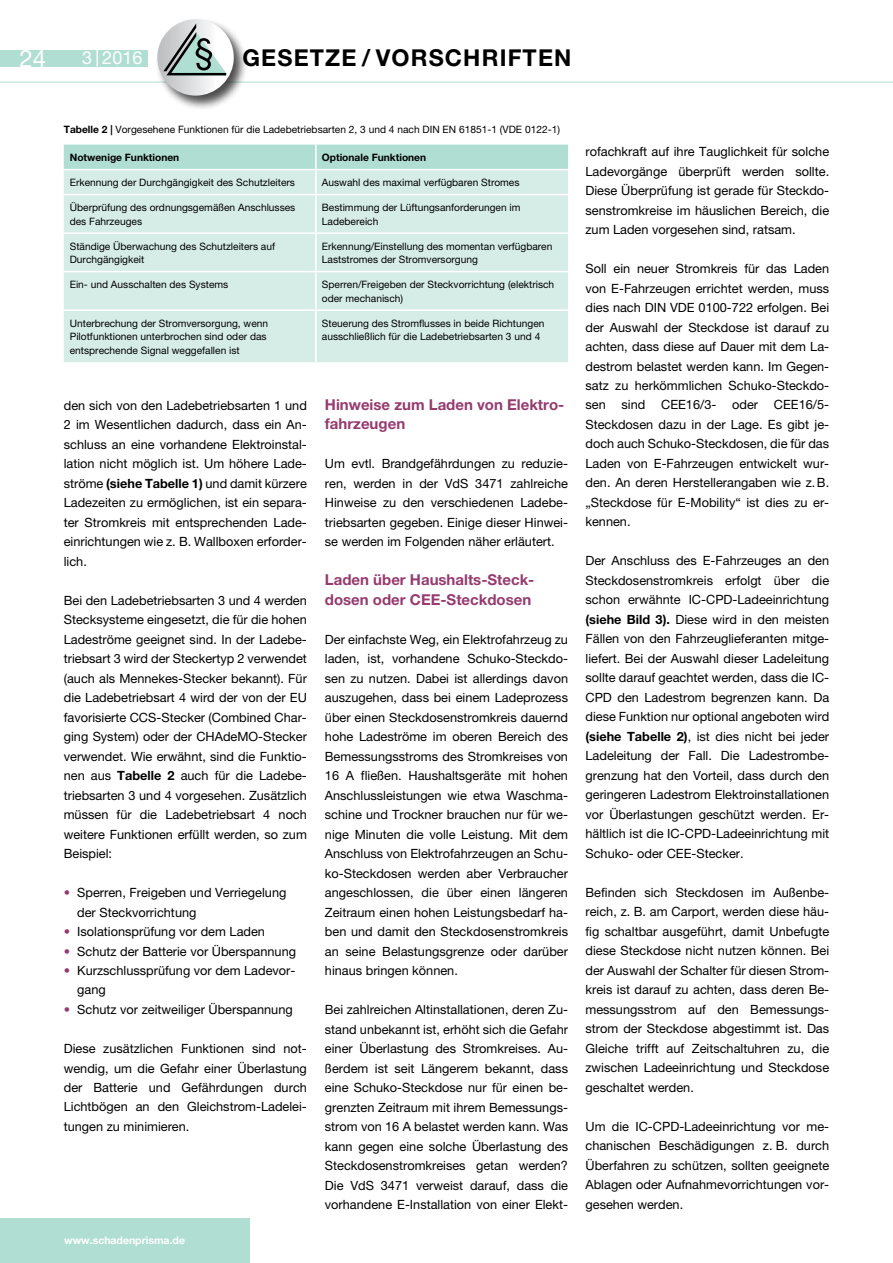
<style>
.page{position:relative;width:893px;height:1263px;background:#fff}
.page>*{position:absolute;margin:0;border:0;box-sizing:border-box;transform-origin:0 0}
.t1{font:24px "Helvetica Neue";color:#fff}
.t2{font:700 23.25px "Helvetica Neue";color:#000}
.t3{font:18px "Helvetica Neue";color:#fff}
.t4{font:700 15px/19.5px "Helvetica Neue";color:#953b6f}
.t5{font:12.75px/19.5px "Helvetica Neue";color:#000;text-align:justify}
.t6{font:700 10.5px "Helvetica Neue";color:#fff}
.t7{font:10.2px/13.5px "Helvetica Neue";color:#000}
.t8{font:700 10.2px "Helvetica Neue";color:#000}
.s1{font-weight:700}
.s2{color:#953b6f}
</style>
<div class="page">
<div style="left:0;top:1219px;width:249px;height:44px;background:#b1ded3"></div>
<hr style="left:0;top:82px;width:893px;height:1px;background:#b1ded3">
<div style="left:0;top:50px;width:148px;height:16px;background:#b1ded3"></div>
<div style="left:155px;top:17px;width:94px;height:94px;background:#000;opacity:.7"></div>
<svg style="left:157px;top:19px;width:77px;height:77px"></svg>
<svg style="left:97px;top:50px;width:1px;height:16px"></svg>
<svg style="left:163px;top:23px;width:63px;height:52px"></svg>
<div style="left:64px;top:145px;width:504px;height:24px;background:#b1ded3"></div>
<div style="left:64px;top:170px;width:504px;height:192px;background:#d6ede7"></div>
<hr style="left:315px;top:145px;width:2px;height:24px;background:#fff">
<hr style="left:315px;top:170px;width:2px;height:24px;background:#fff">
<hr style="left:315px;top:195px;width:2px;height:37px;background:#fff">
<hr style="left:315px;top:234px;width:2px;height:37px;background:#fff">
<hr style="left:315px;top:272px;width:2px;height:37px;background:#fff">
<hr style="left:315px;top:311px;width:2px;height:51px;background:#fff">
<hr style="left:64px;top:194px;width:252px;height:1px;background:#fff">
<hr style="left:316px;top:194px;width:252px;height:1px;background:#fff">
<hr style="left:64px;top:232px;width:252px;height:2px;background:#fff">
<hr style="left:316px;top:232px;width:252px;height:2px;background:#fff">
<hr style="left:64px;top:271px;width:252px;height:1px;background:#fff">
<hr style="left:316px;top:271px;width:252px;height:1px;background:#fff">
<hr style="left:64px;top:309px;width:252px;height:2px;background:#fff">
<hr style="left:316px;top:309px;width:252px;height:2px;background:#fff">
<p class="t1" style="left:20px;top:44px;width:28px">24</p>
<p class="t3" style="left:82px;top:47px;width:62px">3 2016</p>
<p class="t2" style="left:242px;top:43px;width:16px">gesetze</p>
<p class="t2" style="left:362px;top:43px;width:136px">/ vorschriften</p>
<p class="t7" style="left:64px;top:122px;width:498px"><span class="s1">Tabelle 2 |</span> Vorgesehene Funktionen für die Ladebetriebsarten 2, 3 und 4 nach DIN EN 61851-1 (VDE 0122-1)</p>
<p class="t8" style="left:70px;top:151px;width:111px">Notwenige Funktionen</p>
<p class="t8" style="left:322px;top:151px;width:106px">Optionale Funktionen</p>
<p class="t7" style="left:70px;top:176px;width:227px">Erkennung der Durchgängigkeit des Schutzleiters</p>
<p class="t7" style="left:322px;top:176px;width:199px">Auswahl des maximal verfügbaren Stromes</p>
<p class="t7" style="left:70px;top:201px;width:227px">Überprüfung des ordnungsgemäßen Anschlusses des Fahrzeuges</p>
<p class="t7" style="left:322px;top:201px;width:200px">Bestimmung der Lüftungsanforderungen im<br>Ladebereich</p>
<p class="t7" style="left:70px;top:239px;width:207px">Ständige Überwachung des Schutzleiters auf<br>Durchgängigkeit</p>
<p class="t7" style="left:322px;top:239px;width:232px">Erkennung/Einstellung des momentan verfügbaren<br>Laststromes der Stromversorgung</p>
<p class="t7" style="left:70px;top:278px;width:160px">Ein- und Ausschalten des Systems</p>
<p class="t7" style="left:322px;top:278px;width:234px">Sperren/Freigeben der Steckvorrichtung (elektrisch oder mechanisch)</p>
<p class="t7" style="left:70px;top:316px;width:200px">Unterbrechung der Stromversorgung, wenn<br>Pilotfunktionen unterbrochen sind oder das entsprechende Signal weggefallen ist</p>
<p class="t7" style="left:322px;top:316px;width:224px">Steuerung des Stromflusses in beide Richtungen ausschließlich für die Ladebetriebsarten 3 und 4</p>
<p class="t5" style="left:64px;top:395px;width:245px">den sich von den Ladebetriebsarten 1 und 2 im Wesentlichen dadurch, dass ein An&shy;schluss an eine vorhandene Elektroinstal&shy;lation nicht möglich ist. Um höhere Lade&shy;ströme <span class="s1">(siehe Tabelle 1)</span> und damit kürzere Ladezeiten zu ermöglichen, ist ein separa&shy;ter Stromkreis mit entsprechenden Lade&shy;einrichtungen wie z. B. Wallboxen erforder&shy;lich.</p>
<p class="t5" style="left:64px;top:590px;width:245px">Bei den Ladebetriebsarten 3 und 4 werden Stecksysteme eingesetzt, die für die hohen Ladeströme geeignet sind. In der Ladebe&shy;triebsart 3 wird der Steckertyp 2 verwendet (auch als Mennekes-Stecker bekannt). Für die Ladebetriebsart 4 wird der von der EU favorisierte CCS-Stecker (Combined Char&shy;ging System) oder der CHAdeMO-Stecker verwendet. Wie erwähnt, sind die Funktio&shy;nen aus <span class="s1">Tabelle 2</span> auch für die Ladebe&shy;triebsarten 3 und 4 vorgesehen. Zusätzlich müssen für die Ladebetriebsart 4 noch weitere Funktionen erfüllt werden, so zum Beispiel:</p>
<p class="t5" style="left:77px;top:882px;width:211px;text-indent:-13px"><span class="s2">•</span> Sperren, Freigeben und Verriegelung der Steckvorrichtung</p>
<p class="t5" style="left:64px;top:921px;width:203px"><span class="s2">•</span> Isolationsprüfung vor dem Laden</p>
<p class="t5" style="left:64px;top:941px;width:234px"><span class="s2">•</span> Schutz der Batterie vor Überspannung</p>
<p class="t5" style="left:77px;top:960px;width:220px;text-indent:-13px"><span class="s2">•</span> Kurzschlussprüfung vor dem Ladevor&shy;gang</p>
<p class="t5" style="left:64px;top:999px;width:231px"><span class="s2">•</span> Schutz vor zeitweiliger Überspannung</p>
<p class="t5" style="left:64px;top:1038px;width:245px">Diese zusätzlichen Funktionen sind not&shy;wendig, um die Gefahr einer Überlastung der Batterie und Gefährdungen durch Lichtbögen an den Gleichstrom-Ladelei&shy;tungen zu minimieren.</p>
<p class="t6" style="left:64px;top:1233px;width:122px">www.schadenprisma.de</p>
<p class="t4" style="left:325px;top:394px;width:241px">Hinweise zum Laden von Elektro&shy;fahrzeugen</p>
<p class="t5" style="left:325px;top:454px;width:245px">Um evtl. Brandgefährdungen zu reduzie&shy;ren, werden in der VdS 3471 zahlreiche Hinweise zu den verschiedenen Ladebe&shy;triebsarten gegeben. Einige dieser Hinwei&shy;se werden im Folgenden näher erläutert.</p>
<p class="t4" style="left:325px;top:570px;width:211px">Laden über Haushalts-Steck&shy;dosen oder CEE-Steckdosen</p>
<p class="t5" style="left:325px;top:629px;width:245px">Der einfachste Weg, ein Elektrofahrzeug zu laden, ist, vorhandene Schuko-Steckdo&shy;sen zu nutzen. Dabei ist allerdings davon auszugehen, dass bei einem Ladeprozess über einen Steckdosenstromkreis dauernd hohe Ladeströme im oberen Bereich des Bemessungsstroms des Stromkreises von 16 A fließen. Haushaltsgeräte mit hohen Anschlussleistungen wie etwa Waschma&shy;schine und Trockner brauchen nur für we&shy;nige Minuten die volle Leistung. Mit dem Anschluss von Elektrofahrzeugen an Schu&shy;ko-Steckdosen werden aber Verbraucher angeschlossen, die über einen längeren Zeitraum einen hohen Leistungsbedarf ha&shy;ben und damit den Steckdosenstromkreis an seine Belastungsgrenze oder darüber hinaus bringen können.</p>
<p class="t5" style="left:325px;top:999px;width:245px">Bei zahlreichen Altinstallationen, deren Zu&shy;stand unbekannt ist, erhöht sich die Gefahr einer Überlastung des Stromkreises. Au&shy;ßerdem ist seit Längerem bekannt, dass eine Schuko-Steckdose nur für einen be&shy;grenzten Zeitraum mit ihrem Bemessungs&shy;strom von 16 A belastet werden kann. Was kann gegen eine solche Überlastung des Steckdosenstromkreises getan werden?<br>Die VdS 3471 verweist darauf, dass die vorhandene E-Installation von einer Elekt-</p>
<p class="t5" style="left:585px;top:142px;width:245px">rofachkraft auf ihre Tauglichkeit für solche Ladevorgänge überprüft werden sollte.<br>Diese Überprüfung ist gerade für Steckdo&shy;senstromkreise im häuslichen Bereich, die zum Laden vorgesehen sind, ratsam.</p>
<p class="t5" style="left:585px;top:259px;width:245px">Soll ein neuer Stromkreis für das Laden von E-Fahrzeugen errichtet werden, muss dies nach DIN VDE 0100-722 erfolgen. Bei der Auswahl der Steckdose ist darauf zu achten, dass diese auf Dauer mit dem La&shy;destrom belastet werden kann. Im Gegen&shy;satz zu herkömmlichen Schuko-Steckdo&shy;sen sind CEE16/3- oder CEE16/5- Steckdosen dazu in der Lage. Es gibt je&shy;doch auch Schuko-Steckdosen, die für das Laden von E-Fahrzeugen entwickelt wur&shy;den. An deren Herstellerangaben wie z.B. „Steckdose für E-Mobility“ ist dies zu er&shy;kennen.</p>
<p class="t5" style="left:585px;top:551px;width:245px">Der Anschluss des E-Fahrzeuges an den Steckdosenstromkreis erfolgt über die schon erwähnte IC-CPD-Ladeeinrichtung <span class="s1">(siehe Bild 3).</span> Diese wird in den meisten Fällen von den Fahrzeuglieferanten mitge&shy;liefert. Bei der Auswahl dieser Ladeleitung sollte darauf geachtet werden, dass die IC-CPD den Ladestrom begrenzen kann. Da diese Funktion nur optional angeboten wird <span class="s1">(siehe Tabelle 2)</span>, ist dies nicht bei jeder Ladeleitung der Fall. Die Ladestrombe&shy;grenzung hat den Vorteil, dass durch den geringeren Ladestrom Elektroinstallationen vor Überlastungen geschützt werden. Er&shy;hältlich ist die IC-CPD-Ladeeinrichtung mit Schuko- oder CEE-Stecker.</p>
<p class="t5" style="left:585px;top:882px;width:245px">Befinden sich Steckdosen im Außenbe&shy;reich, z. B. am Carport, werden diese häu&shy;fig schaltbar ausgeführt, damit Unbefugte diese Steckdose nicht nutzen können. Bei der Auswahl der Schalter für diesen Strom&shy;kreis ist darauf zu achten, dass deren Be&shy;messungsstrom auf den Bemessungs&shy;strom der Steckdose abgestimmt ist. Das Gleiche trifft auf Zeitschaltuhren zu, die zwischen Ladeeinrichtung und Steckdose geschaltet werden.</p>
<p class="t5" style="left:585px;top:1116px;width:245px">Um die IC-CPD-Ladeeinrichtung vor me&shy;chanischen Beschädigungen z. B. durch Überfahren zu schützen, sollten geeignete Ablagen oder Aufnahmevorrichtungen vor&shy;gesehen werden.</p>
</div>
